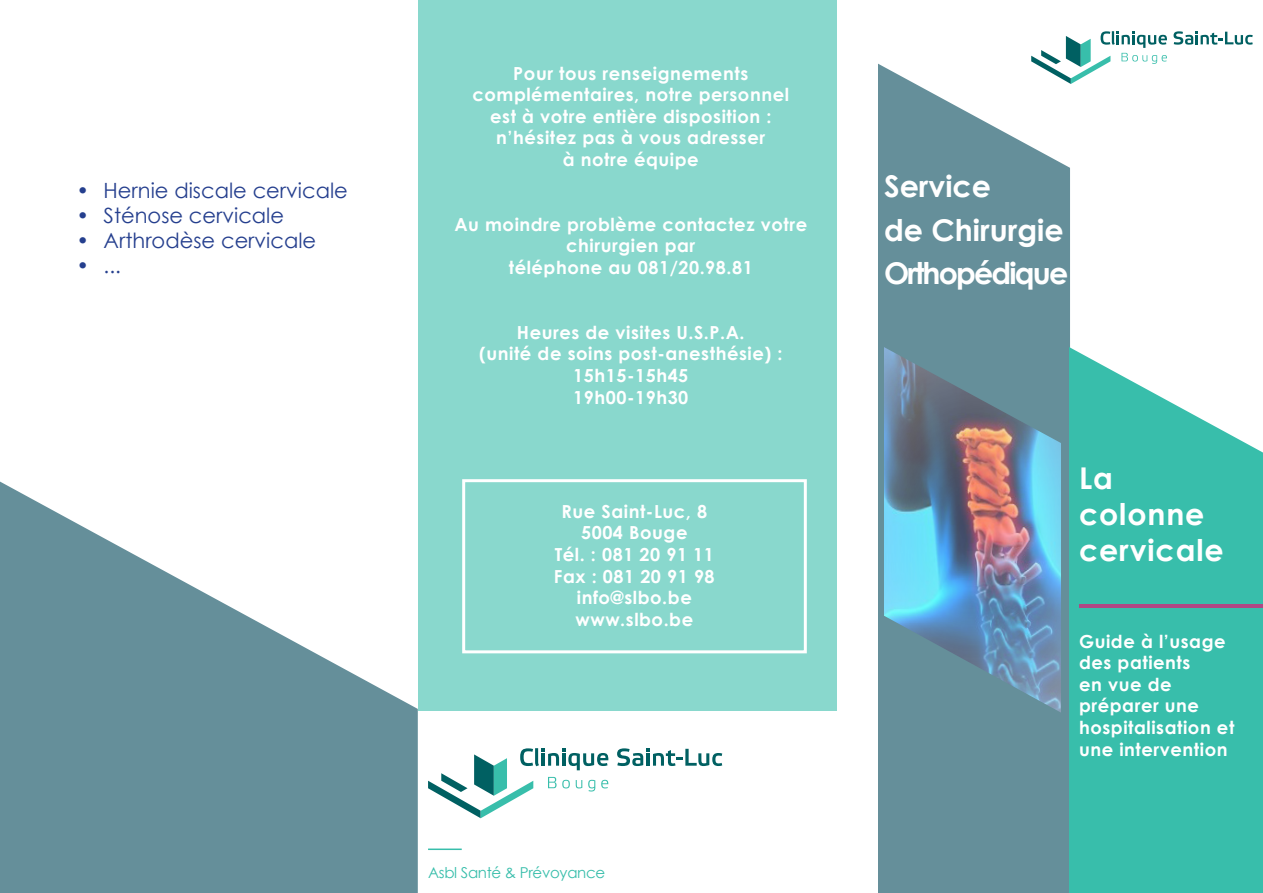
<style>
.page{position:relative;width:1263px;height:893px;background:#fff}
.page>*{position:absolute;margin:0;border:0;box-sizing:border-box;transform-origin:0 0}
.t1{font:700 30px/43.5px "Century Gothic";letter-spacing:-.06em;color:#fff}
.t2{font:700 30px/36px "Century Gothic";letter-spacing:.03em;color:#fff}
.t3{font:700 30px "Century Gothic";color:#fff}
.t4{font:21px "Century Gothic";color:#253f8e}
.t5{font:700 18px/21.6px "Century Gothic";letter-spacing:.03em;color:#fff;text-align:center}
.t6{font:15px "Century Gothic";letter-spacing:-.02em;color:#38beab}
</style>
<div class="page">
<div style="left:875px;top:339px;width:198px;height:431px;background:#fff;opacity:.75"></div>
<svg style="left:0;top:482px;width:418px;height:411px;fill:#658f9a"></svg>
<svg style="left:1173px;top:31px;width:80px;height:14px"></svg>
<svg style="left:1031px;top:31px;width:136px;height:53px"></svg>
<hr style="left:428px;top:848px;width:34px;height:2px;background:#38beab">
<svg style="left:878px;top:63px;width:192px;height:385px;background:#7b9ba5"></svg>
<svg style="left:1069px;top:347px;width:194px;height:546px;background:#4bc4b3"></svg>
<hr style="left:1079px;top:605px;width:184px;height:3px;background:#b04785">
<svg style="left:617px;top:748px;width:105px;height:18px"></svg>
<svg style="left:428px;top:748px;width:180px;height:70px"></svg>
<svg style="left:877px;top:331px;width:7px;height:281px;background:#7b9fa8"></svg>
<div style="left:1061px;top:425px;width:8px;height:468px;background:#658f9a"></div>
<div style="left:418px;top:0;width:418px;height:711px;background:#89d8cd"></div>
<div style="left:462px;top:479px;width:345px;height:174px;border:3px solid #fff"></div>
<svg style="left:877px;top:612px;width:184px;height:281px;background:#6891a1"></svg>
<div style="left:866px;top:12px;width:11px;height:881px;background:#fff"></div>
<p class="t4" style="left:77px;top:175px;width:273px">• Hernie discale cervicale</p>
<p class="t4" style="left:77px;top:201px;width:209px">• Sténose cervicale</p>
<p class="t4" style="left:77px;top:226px;width:241px">• Arthrodèse cervicale</p>
<p class="t4" style="left:77px;top:251px;width:46px">• ...</p>
<p class="t5" style="left:472px;top:61px;width:318px">Pour tous renseignements complémentaires, notre personnel</p>
<p class="t5" style="left:490px;top:105px;width:283px">est à votre entière disposition :</p>
<p class="t5" style="left:496px;top:126px;width:270px">n’hésitez pas à vous adresser</p>
<p class="t5" style="left:563px;top:148px;width:137px">à notre équipe</p>
<p class="t5" style="left:454px;top:213px;width:354px">Au moindre problème contactez votre chirurgien par</p>
<p class="t5" style="left:509px;top:256px;width:246px">téléphone au 081/20.98.81</p>
<p class="t5" style="left:517px;top:321px;width:229px">Heures de visites U.S.P.A.</p>
<p class="t5" style="left:479px;top:342px;width:305px">(unité de soins post-anesthésie) :</p>
<p class="t5" style="left:573px;top:364px;width:117px">15h15-15h45</p>
<p class="t5" style="left:573px;top:385px;width:117px">19h00-19h30</p>
<p class="t5" style="left:561px;top:500px;width:147px">Rue Saint-Luc, 8</p>
<p class="t5" style="left:581px;top:521px;width:108px">5004 Bouge</p>
<p class="t5" style="left:555px;top:543px;width:161px">Tél. : 081 20 91 11</p>
<p class="t5" style="left:554px;top:564px;width:162px">Fax : 081 20 91 98</p>
<p class="t5" style="left:577px;top:586px;width:117px">info@slbo.be</p>
<p class="t5" style="left:575px;top:608px;width:119px">www.slbo.be</p>
<p class="t6" style="left:428px;top:862px;width:179px">Asbl Santé &amp; Prévoyance</p>
<p class="t3" style="left:884px;top:163px;width:108px">Service</p>
<p class="t1" style="left:884px;top:207px;width:186px">de Chirurgie<br>Orthopédique</p>
<p class="t2" style="left:1079px;top:458px;width:146px">La colonne cervicale</p>
<p class="t5" style="left:1079px;top:629px;width:157px;text-align:left">Guide à l’usage des patients<br>en vue de préparer une hospitalisation et une intervention</p>
</div>
